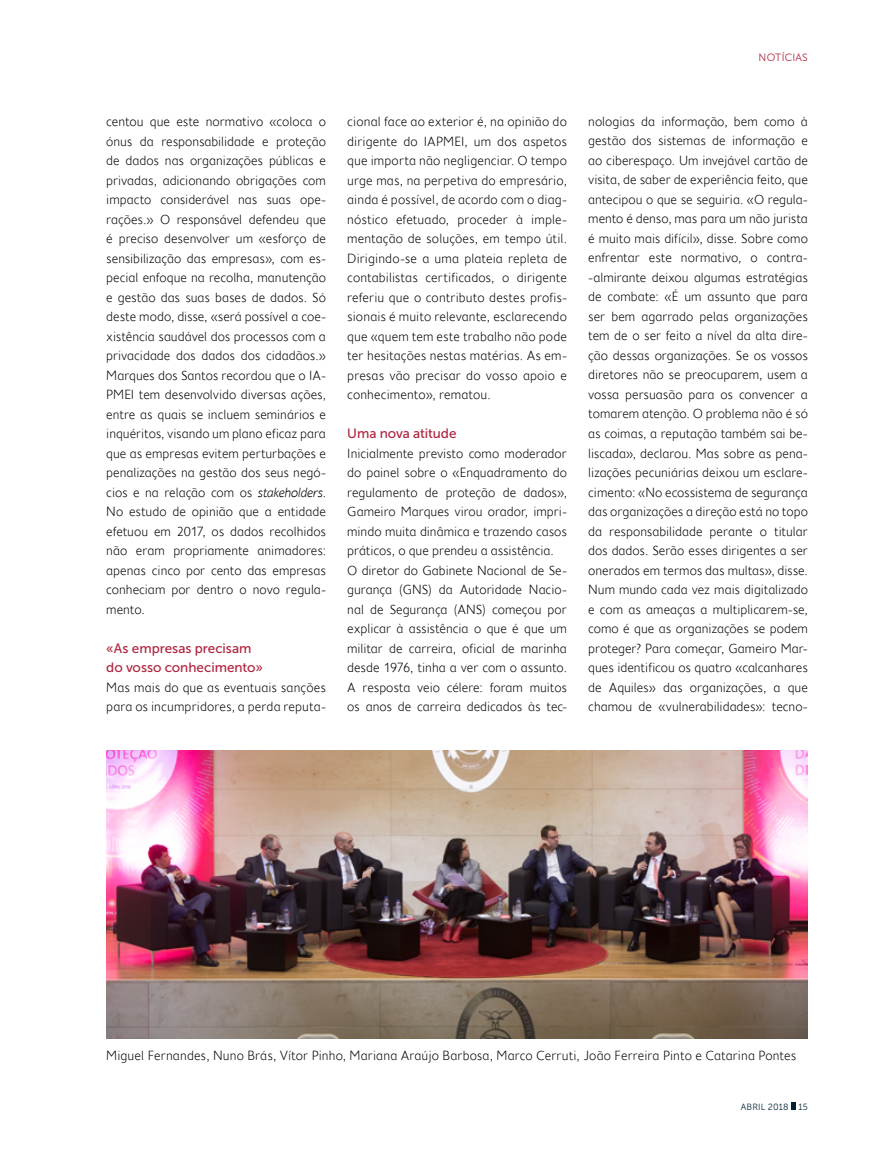
<style>
.page{position:relative;width:893px;height:1149px;background:#fff}
.page>*{position:absolute;margin:0;border:0;box-sizing:border-box;transform-origin:0 0}
.t1{font:300 13.5px/19.5px "Fiendstar";color:#000;text-align:justify}
.t2{font:13.5px/19.5px "Museo Sans 500";color:#ae223e}
.t3{font:10.5px "Museo Sans 300";letter-spacing:.02em;color:#ae223e}
.t4{font:9px "Museo Sans 300";letter-spacing:.02em;color:#002337}
.s1{font-style:italic}
</style>
<div class="page">
<svg style="left:791px;top:1102px;width:5px;height:7px"></svg>
<img style="left:106px;top:750px;width:702px;height:287px">
<p class="t1" style="left:106px;top:112px;width:221px">centou que este normativo «coloca o ónus da responsabilidade e proteção de dados nas organizações públicas e privadas, adicionando obrigações com impacto considerável nas suas ope&shy;rações.» O responsável defendeu que é preciso desenvolver um «esforço de sensibilização das empresas», com es&shy;pecial enfoque na recolha, manutenção e gestão das suas bases de dados. Só deste modo, disse, «será possível a coe&shy;xistência saudável dos processos com a privacidade dos dados dos cidadãos.» Marques dos Santos recordou que o IA-PMEI tem desenvolvido diversas ações, entre as quais se incluem seminários e inquéritos, visando um plano eficaz para que as empresas evitem perturbações e penalizações na gestão dos seus negó&shy;cios e na relação com os <span class="s1">stakeholders</span>.<br>No estudo de opinião que a entidade efetuou em 2017, os dados recolhidos não eram propriamente animadores: apenas cinco por cento das empresas conheciam por dentro o novo regula&shy;mento.</p>
<p class="t2" style="left:106px;top:638px;width:158px">«As empresas precisam do vosso conhecimento»</p>
<p class="t1" style="left:106px;top:677px;width:221px">Mas mais do que as eventuais sanções para os incumpridores, a perda reputa-</p>
<p class="t3" style="left:759px;top:52px;width:51px">NOTÍCIAS</p>
<p class="t1" style="left:347px;top:112px;width:221px">cional face ao exterior é, na opinião do dirigente do IAPMEI, um dos aspetos que importa não negligenciar. O tempo urge mas, na perpetiva do empresário, ainda é possível, de acordo com o diag&shy;nóstico efetuado, proceder à imple&shy;mentação de soluções, em tempo útil.<br>Dirigindo-se a uma plateia repleta de contabilistas certificados, o dirigente referiu que o contributo destes profis&shy;sionais é muito relevante, esclarecendo que «quem tem este trabalho não pode ter hesitações nestas matérias. As em&shy;presas vão precisar do vosso apoio e conhecimento», rematou.</p>
<p class="t2" style="left:347px;top:423px;width:111px">Uma nova atitude</p>
<p class="t1" style="left:347px;top:443px;width:221px;text-align:left">Inicialmente previsto como moderador do painel sobre o «Enquadramento do regulamento de proteção de dados», Gameiro Marques virou orador, impri&shy;mindo muita dinâmica e trazendo casos práticos, o que prendeu a assistência.<br>O diretor do Gabinete Nacional de Se&shy;gurança (GNS) da Autoridade Nacio&shy;nal de Segurança (ANS) começou por explicar à assistência o que é que um militar de carreira, oficial de marinha desde 1976, tinha a ver com o assunto.<br>A resposta veio célere: foram muitos os anos de carreira dedicados às tec-</p>
<p class="t1" style="left:588px;top:111px;width:221px">nologias da informação, bem como à gestão dos sistemas de informação e ao ciberespaço. Um invejável cartão de visita, de saber de experiência feito, que antecipou o que se seguiria. «O regula&shy;mento é denso, mas para um não jurista é muito mais difícil», disse. Sobre como enfrentar este normativo, o contra--almirante deixou algumas estratégias de combate: «É um assunto que para ser bem agarrado pelas organizações tem de o ser feito a nível da alta dire&shy;ção dessas organizações. Se os vossos diretores não se preocuparem, usem a vossa persuasão para os convencer a tomarem atenção. O problema não é só as coimas, a reputação também sai be&shy;liscada», declarou. Mas sobre as pena&shy;lizações pecuniárias deixou um esclare&shy;cimento: «No ecossistema de segurança das organizações a direção está no topo da responsabilidade perante o titular dos dados. Serão esses dirigentes a ser onerados em termos das multas», disse.<br>Num mundo cada vez mais digitalizado e com as ameaças a multiplicarem-se, como é que as organizações se podem proteger? Para começar, Gameiro Mar&shy;ques identificou os quatro «calcanhares de Aquiles» das organizações, a que chamou de «vulnerabilidades»: tecno-</p>
<p class="t1" style="left:106px;top:1045px;width:692px">Miguel Fernandes, Nuno Brás, Vítor Pinho, Mariana Araújo Barbosa, Marco Cerruti, João Ferreira Pinto e Catarina Pontes</p>
<p class="t4" style="left:741px;top:1101px;width:69px">ABRIL 2018 15</p>
</div>
